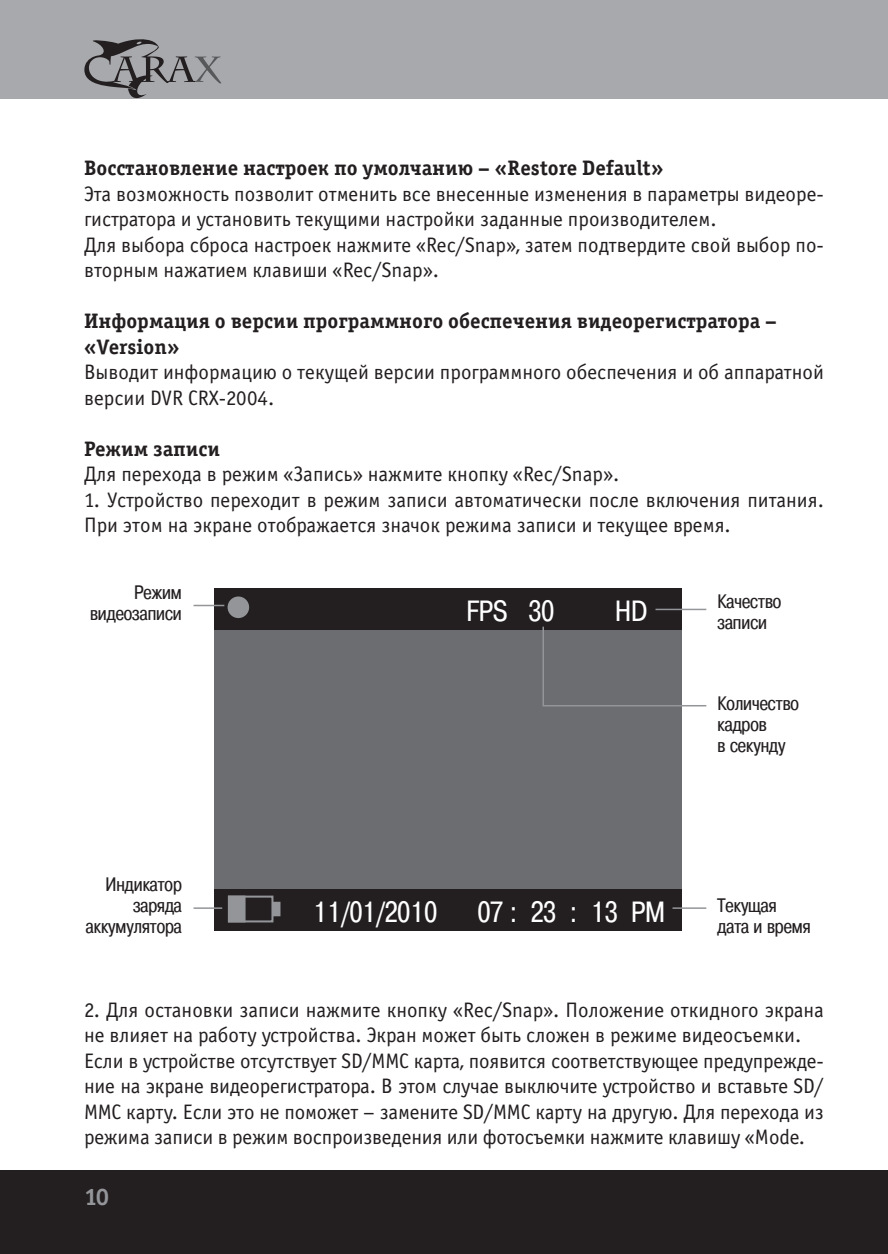
<style>
.page{position:relative;width:888px;height:1254px;background:#fff}
.page>*{position:absolute;margin:0;border:0;box-sizing:border-box;transform-origin:0 0}
.t1{font:29.1px "Pragmatica Cond C";color:#fff}
.t2{font:24px "Officina Sans Bold C";color:#939598}
.t3{font:21px/25.5px "Officina Sans Book C";color:#231f20}
.t4{font:21px/25.5px "Officina Serif Bold C";color:#231f20}
.t5{font:19.5px/21px "Pragmatica Cond C";color:#231f20}
</style>
<div class="page">
<div style="left:0;top:0;width:888px;height:98px;background:#a8a9ad"></div>
<svg style="left:84px;top:39px;width:137px;height:60px"></svg>
<div style="left:0;top:1170px;width:888px;height:84px;background:#231f20"></div>
<div style="left:214px;top:588px;width:468px;height:343px;background:#231f20"></div>
<div style="left:228px;top:597px;width:21px;height:21px;background:#939598;border-radius:50%"></div>
<div style="left:214px;top:630px;width:468px;height:259px;background:#6c6d70"></div>
<div style="left:228px;top:896px;width:45px;height:26px;border:2px solid #939598"></div>
<div style="left:229px;top:897px;width:16px;height:24px;background:#939598"></div>
<div style="left:228px;top:896px;width:18px;height:26px;border:2px solid #939598"></div>
<div style="left:273px;top:902px;width:7px;height:14px;background:#939598"></div>
<hr style="left:194px;top:605px;width:30px;height:1px;background:#939598">
<hr style="left:194px;top:907px;width:28px;height:2px;background:#939598">
<hr style="left:673px;top:907px;width:33px;height:2px;background:#939598">
<hr style="left:656px;top:609px;width:50px;height:1px;background:#939598">
<svg style="left:542px;top:626px;width:165px;height:81px"></svg>
<p class="t4" style="left:84px;top:157px;width:581px">Восстановление настроек по умолчанию – «Restore Default»</p>
<p class="t3" style="left:84px;top:183px;width:741px">Эта возможность позволит отменить все внесенные изменения в параметры видеоре&shy;гистратора и установить текущими настройки заданные производителем.<br>Для выбора сброса настроек нажмите «Rec/Snap», затем подтвердите свой выбор по&shy;вторным нажатием клавиши «Rec/Snap».</p>
<p class="t4" style="left:84px;top:310px;width:694px">Информация о версии программного обеспечения видеорегистратора – «Version»</p>
<p class="t3" style="left:84px;top:361px;width:741px">Выводит информацию о текущей версии программного обеспечения и об аппаратной версии DVR CRX-2004.</p>
<p class="t4" style="left:84px;top:437px;width:138px">Режим записи</p>
<p class="t3" style="left:84px;top:463px;width:537px">Для перехода в режим «Запись» нажмите кнопку «Rec/Snap».</p>
<p class="t3" style="left:84px;top:489px;width:741px">1. Устройство переходит в режим записи автоматически после включения питания.<br>При этом на экране отображается значок режима записи и текущее время.</p>
<p class="t5" style="left:90px;top:582px;width:93px;text-align:right">Режим видеозаписи</p>
<p class="t5" style="left:86px;top:873px;width:97px;text-align:right">Индикатор заряда аккумулятора</p>
<h1 class="t1" style="left:467px;top:594px;width:89px">FPS 30</h1>
<h1 class="t1" style="left:615px;top:594px;width:33px">HD</h1>
<p class="t5" style="left:718px;top:591px;width:65px">Качество записи</p>
<p class="t5" style="left:718px;top:693px;width:83px">Количество кадров<br>в секунду</p>
<h1 class="t1" style="left:313px;top:895px;width:126px">11/01/2010</h1>
<h1 class="t1" style="left:478px;top:895px;width:189px">07 : 23 : 13 PM</h1>
<p class="t5" style="left:718px;top:895px;width:95px">Текущая дата и время</p>
<p class="t3" style="left:84px;top:999px;width:741px">2. Для остановки записи нажмите кнопку «Rec/Snap». Положение откидного экрана не влияет на работу устройства. Экран может быть сложен в режиме видеосъемки.<br>Если в устройстве отсутствует SD/MMC карта, появится соответствующее предупрежде&shy;ние на экране видеорегистратора. В этом случае выключите устройство и вставьте SD/ MMC карту. Если это не поможет – замените SD/MMC карту на другую. Для перехода из режима записи в режим воспроизведения или фотосъемки нажмите клавишу «Mode.</p>
<p class="t2" style="left:84px;top:1183px;width:27px">10</p>
</div>
